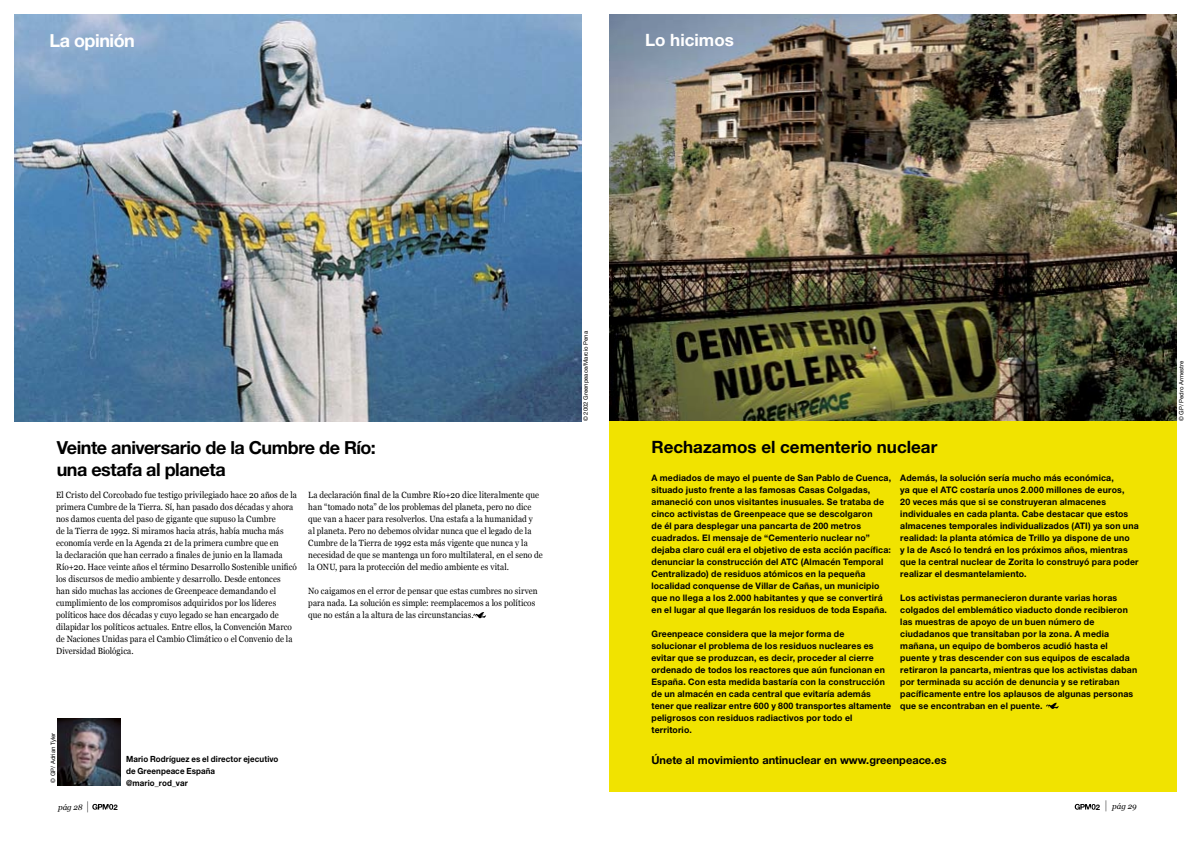
<style>
.page{position:relative;width:1191px;height:842px;background:#fff}
.page>*{position:absolute;margin:0;border:0;box-sizing:border-box;transform-origin:0 0}
.t1{font:700 18px/22px "Helvetica Neue LT Std";letter-spacing:-.025em;color:#000}
.t2{font:700 18px "Helvetica Neue LT Std";letter-spacing:-.025em;color:#fff}
.t3{font:700 17px "Helvetica Neue LT Std";color:#000}
.t4{font:700 17px "Helvetica Neue LT Std";color:#fff}
.t5{font:700 11px "Helvetica Neue LT Std";color:#000}
.t6{font:700 9px/12px "Helvetica Neue LT Std";letter-spacing:.02em;color:#000}
.t7{font:9px/12px "Georgia";letter-spacing:.01em;color:#000;scale:.91 1}
.t8{font:700 8.5px/12px "Helvetica Neue LT Std";letter-spacing:.01em;color:#000;scale:.94 1}
.t9{font:italic 8px "Georgia";letter-spacing:-.01em;color:#000}
.t10{font:700 7.7px "Helvetica Neue LT Std";color:#000}
.t11{font:6px "Helvetica Neue LT Std";color:#000}
.s1{font-family:"Helvetica Neue LT Std";font-weight:100;font-style:normal;font-size:11px}
.s2{font-family:"Helvetica Neue LT Std";font-weight:700;font-style:normal;font-size:7.7px}
</style>
<div class="page">
<svg style="left:1074px;top:804px;width:21px;height:6px"></svg>
<svg style="left:92px;top:804px;width:21px;height:6px"></svg>
<div style="left:609px;top:421px;width:567px;height:371px;background:#f1e300"></div>
<img style="left:14px;top:14px;width:567px;height:407px">
<img style="left:609px;top:14px;width:567px;height:407px">
<img style="left:58px;top:719px;width:62px;height:66px">
<svg style="left:473px;top:612px;width:13px;height:6px"></svg>
<svg style="left:1046px;top:703px;width:13px;height:6px"></svg>
<h1 class="t2" style="left:49px;top:29px;width:87px">La opinión</h1>
<h2 class="t4" style="left:645px;top:30px;width:90px">Lo hicimos</h2>
<h1 class="t1" style="left:57px;top:436px;width:321px">Veinte aniversario de la Cumbre de Río: una estafa al planeta</h1>
<p class="t7" style="left:56px;top:489px;width:266px">El Cristo del Corcobado fue testigo privilegiado hace 20 años de la primera Cumbre de la Tierra. Sí, han pasado dos décadas y ahora nos damos cuenta del paso de gigante que supuso la Cumbre<br>de la Tierra de 1992. Si miramos hacia atrás, había mucha más economía verde en la Agenda 21 de la primera cumbre que en<br>la declaración que han cerrado a finales de junio en la llamada Río+20. Hace veinte años el término Desarrollo Sostenible unificó los discursos de medio ambiente y desarrollo. Desde entonces han sido muchas las acciones de Greenpeace demandando el cumplimiento de los compromisos adquiridos por los líderes políticos hace dos décadas y cuyo legado se han encargado de dilapidar los políticos actuales. Entre ellos, la Convención Marco de Naciones Unidas para el Cambio Climático o el Convenio de la Diversidad Biológica.</p>
<p class="t7" style="left:308px;top:489px;width:259px">La declaración final de la Cumbre Río+20 dice literalmente que han “tomado nota” de los problemas del planeta, pero no dice que van a hacer para resolverlos. Una estafa a la humanidad y<br>al planeta. Pero no debemos olvidar nunca que el legado de la Cumbre de la Tierra de 1992 esta más vigente que nunca y la necesidad de que se mantenga un foro multilateral, en el seno de la ONU, para la protección del medio ambiente es vital.</p>
<p class="t7" style="left:308px;top:585px;width:253px">No caigamos en el error de pensar que estas cumbres no sirven para nada. La solución es simple: reemplacemos a los políticos que no están a la altura de las circunstancias.</p>
<p class="t11" style="left:50px;top:783px;width:51px;rotate:-90deg">© GP/ Adrian Tyler</p>
<p class="t8" style="left:126px;top:753px;width:164px">Mario Rodríguez es el director ejecutivo de Greenpeace España @mario_rod_var</p>
<p class="t11" style="left:582px;top:421px;width:91px;rotate:-90deg">© 2002 Greenpeace/Marcio Pena</p>
<h2 class="t3" style="left:651px;top:437px;width:287px">Rechazamos el cementerio nuclear</h2>
<p class="t6" style="left:651px;top:472px;width:241px">A mediados de mayo el puente de San Pablo de Cuenca, situado justo frente a las famosas Casas Colgadas, amaneció con unos visitantes inusuales. Se trataba de cinco activistas de Greenpeace que se descolgaron<br>de él para desplegar una pancarta de 200 metros cuadrados. El mensaje de “Cementerio nuclear no” dejaba claro cuál era el objetivo de esta acción pacífica: denunciar la construcción del ATC (Almacén Temporal Centralizado) de residuos atómicos en la pequeña localidad conquense de Villar de Cañas, un municipio que no llega a los 2.000 habitantes y que se convertirá en el lugar al que llegarán los residuos de toda España.</p>
<p class="t6" style="left:651px;top:628px;width:241px">Greenpeace considera que la mejor forma de solucionar el problema de los residuos nucleares es evitar que se produzcan, es decir, proceder al cierre ordenado de todos los reactores que aún funcionan en España. Con esta medida bastaría con la construcción de un almacén en cada central que evitaría además tener que realizar entre 600 y 800 transportes altamente peligrosos con residuos radiactivos por todo el territorio.</p>
<p class="t6" style="left:900px;top:472px;width:240px">Además, la solución sería mucho más económica,<br>ya que el ATC costaría unos 2.000 millones de euros,<br>20 veces más que si se construyeran almacenes individuales en cada planta. Cabe destacar que estos almacenes temporales individualizados (ATI) ya son una realidad: la planta atómica de Trillo ya dispone de uno<br>y la de Ascó lo tendrá en los próximos años, mientras que la central nuclear de Zorita lo construyó para poder realizar el desmantelamiento.</p>
<p class="t6" style="left:900px;top:592px;width:238px">Los activistas permanecieron durante varias horas colgados del emblemático viaducto donde recibieron las muestras de apoyo de un buen número de ciudadanos que transitaban por la zona. A media mañana, un equipo de bomberos acudió hasta el puente y tras descender con sus equipos de escalada retiraron la pancarta, mientras que los activistas daban por terminada su acción de denuncia y se retiraban pacíficamente entre los aplausos de algunas personas que se encontraban en el puente.</p>
<p class="t5" style="left:651px;top:753px;width:297px">Únete al movimiento antinuclear en www.greenpeace.es</p>
<p class="t9" style="left:58px;top:802px;width:32px">pág 28 <span class="s1">|</span></p>
<p class="t10" style="left:113px;top:802px;width:6px">2</p>
<p class="t9" style="left:1095px;top:801px;width:42px"><span class="s2">2</span> <span class="s1">|</span> pág 29</p>
<p class="t11" style="left:1177px;top:421px;width:62px;rotate:-90deg">© GP/ Pedro Armestre</p>
</div>
